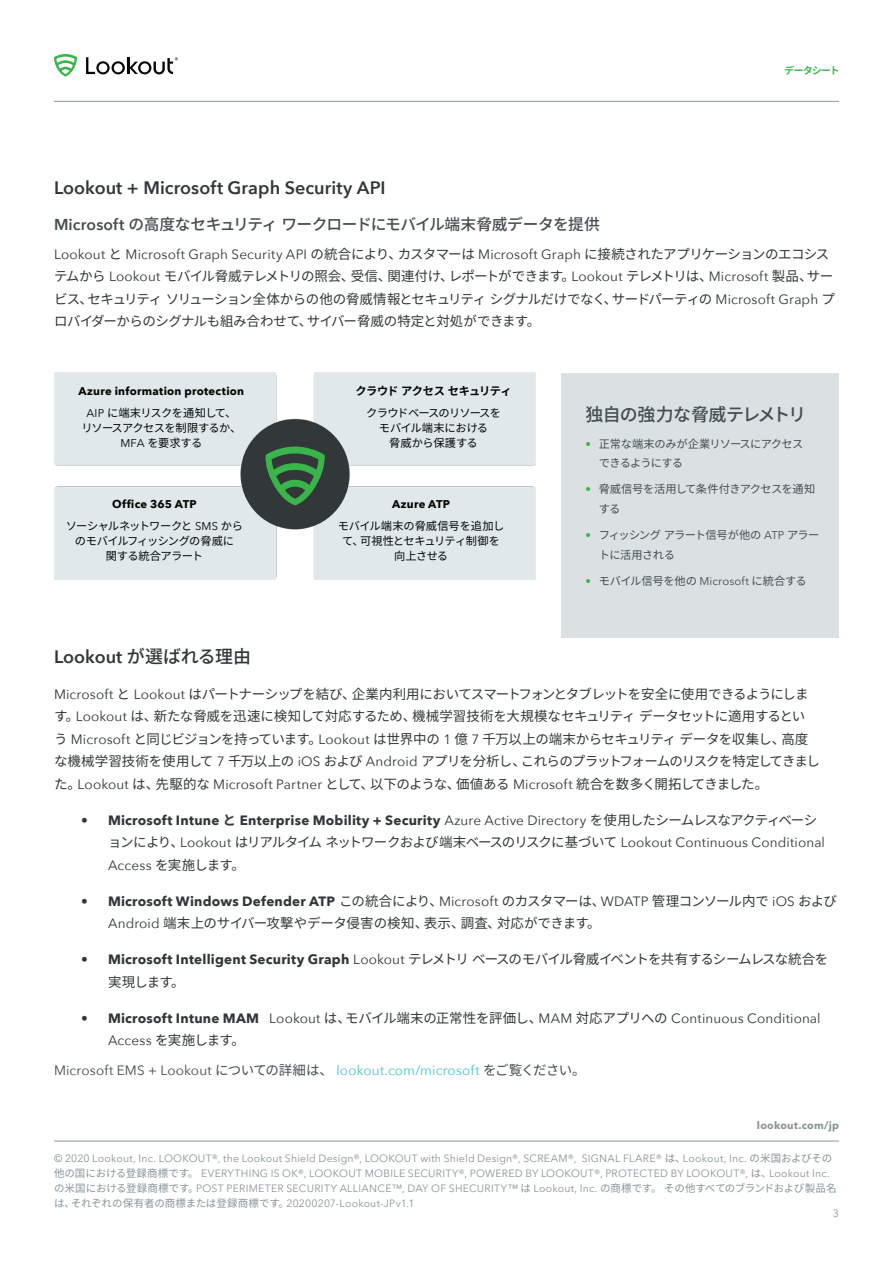
<style>
.page{position:relative;width:893px;height:1263px;background:#fff}
.page>*{position:absolute;margin:0;border:0;box-sizing:border-box;transform-origin:0 0}
.Lookout_Body_Header{font:600 18px "Avenir Next";color:#313738}
.SideNote_SubHeader{font:500 18px "Noto Sans CJ Kjp";letter-spacing:-.035em;color:#444d51}
.Lookout_BodyCopy_Sub{font:500 15.75px "Noto Sans CJ Kjp";letter-spacing:-.03em;color:#444d51}
.Lookout_BodyCopy{font:13.5px/22.5px "Noto Sans CJ Kjp";letter-spacing:-.045em;color:#313738}
.t1{font:13.5px/22.5px "Avenir Next";letter-spacing:.01em;color:#313738}
.Lookout_BodyCopy-2{font:13.5px/22.5px "Noto Sans CJ Kjp";letter-spacing:-.01em;color:#313738}
.Lookout_BodyCopy-3{font:13.5px "Avenir Next";letter-spacing:.01em;color:#4ec3cf}
.Lookout_BodyCopy_Num{font:11.25px/15px "Noto Sans CJ Kjp";letter-spacing:-.045em;color:#040503;text-align:center}
.SideNote_BulletPoint{font:11.25px/19.5px "Noto Sans CJ Kjp";letter-spacing:-.045em;color:#444d51}
.Lookout_BodyCopy_Num-2{font:700 11.25px "Avenir Next";letter-spacing:.02em;color:#040503}
.Lookout_BodyCopy_Num-3{font:11.25px/15px "Noto Sans CJ Kjp";letter-spacing:-.015em;color:#040503;text-align:center}
.SideNote_BulletPoint-2{font:11.25px "Noto Sans CJ Kjp";letter-spacing:-.02em;color:#444d51}
.Lookout_BodyCopy_Num-4{font:700 11.25px "Noto Sans CJ Kjp";letter-spacing:-.05em;color:#040503}
.t2{font:10.5px/15px "Avenir Next LT Pro";letter-spacing:.02em;color:#88959b}
.t3{font:10.5px "Noto Sans CJ Kjp";color:#88959b}
.t4{font:700 10.5px "Avenir Next LT Pro";letter-spacing:.02em;color:#88969c}
.t5{font:10.5px "Avenir Next LT Pro";color:#88969c}
.t6{font:700 9.75px "Noto Sans CJ Kjp";letter-spacing:-.07em;color:#3ab54a}
.s1{font-family:"Avenir Next";font-weight:600}
.s2{font-family:"Avenir Next"}
.s3{font-family:"Avenir Next LT Pro";color:#3ab54a}
.s4{font-family:"Avenir Next LT Pro"}
.s5{font-family:"Noto Sans CJ Kjp";font-weight:500}
.s6{font-weight:700}
.s7{font-family:"Noto Sans CJ Kjp";font-weight:700}
.s8{font-family:"Noto Sans CJ Kjp"}
.s9{font-family:"Avenir Next";font-weight:700}
.s10{color:#444d51}
.s11{font-family:"Noto Sans CJ Kjp";color:#444d51}
</style>
<div class="page">
<hr style="left:54px;top:101px;width:785px;height:1px;background:#88969c">
<svg style="left:54px;top:54px;width:23px;height:23px"></svg>
<svg style="left:86px;top:57px;width:92px;height:17px"></svg>
<hr style="left:54px;top:1141px;width:785px;height:1px;background:#88969c">
<div style="left:561px;top:373px;width:278px;height:265px;background:#dbe1e2"></div>
<img style="left:54px;top:373px;width:481px;height:206px">
<p class="t6" style="left:784px;top:65px;width:56px">データシート</p>
<p class="Lookout_Body_Header" style="left:54px;top:172px;width:333px">Lookout + Microsoft Graph Security API</p>
<p class="Lookout_BodyCopy_Sub" style="left:54px;top:215px;width:547px"><span class="s1">Microsoft</span> の高度なセキュリティワークロードにモバイル端末脅威データを提供</p>
<p class="Lookout_BodyCopy" style="left:54px;top:243px;width:783px"><span class="s2">Lookout</span> と <span class="s2">Microsoft Graph Security API</span> の統合により、カスタマーは <span class="s2">Microsoft Graph</span> に接続されたアプリケーションのエコシステムから <span class="s2">Lookout</span> モバイル脅威テレメトリの照会、受信、関連付け、レポートができます。<span class="s2">Lookout</span> テレメトリは、<span class="s2">Microsoft</span> 製品、サービス、セキュリティソリューション全体からの他の脅威情報とセキュリティシグナルだけでなく、サードパーティの <span class="s2">Microsoft Graph</span> プロバイダーからのシグナルも組み合わせて、サイバー脅威の特定と対処ができます。</p>
<p class="Lookout_BodyCopy_Num-2" style="left:79px;top:382px;width:167px">Azure information protection</p>
<p class="Lookout_BodyCopy_Num" style="left:81px;top:406px;width:161px"><span class="s2">AIP</span> に端末リスクを通知して、リソースアクセスを制限するか、<br><span class="s2">MFA</span> を要求する</p>
<p class="Lookout_BodyCopy_Num-2" style="left:112px;top:494px;width:86px">Office 365 ATP</p>
<p class="Lookout_BodyCopy_Num" style="left:66px;top:518px;width:179px">ソーシャルネットワークと <span class="s2">SMS</span> からのモバイルフィッシングの脅威に<br>関する統合アラート</p>
<p class="Lookout_BodyCopy_Num-4" style="left:355px;top:385px;width:158px">クラウドアクセスセキュリティ</p>
<p class="Lookout_BodyCopy_Num" style="left:366px;top:406px;width:136px">クラウドベースのリソースをモバイル端末における<br>脅威から保護する</p>
<p class="Lookout_BodyCopy_Num-2" style="left:392px;top:494px;width:59px">Azure ATP</p>
<p class="Lookout_BodyCopy_Num-3" style="left:338px;top:518px;width:168px">モバイル端末の脅威信号を追加して、可視性とセキュリティ制御を向上させる</p>
<p class="SideNote_SubHeader" style="left:585px;top:405px;width:222px">独自の強力な脅威テレメトリ</p>
<p class="SideNote_BulletPoint" style="left:599px;top:434px;width:206px;text-indent:-14px"><span class="s3">•</span> 正常な端末のみが企業リソースにアクセスできるようにする</p>
<p class="SideNote_BulletPoint" style="left:599px;top:480px;width:218px;text-indent:-14px"><span class="s3">•</span> 脅威信号を活用して条件付きアクセスを通知する</p>
<p class="SideNote_BulletPoint" style="left:599px;top:525px;width:222px;text-indent:-14px"><span class="s3">•</span> フィッシングアラート信号が他の <span class="s4">ATP</span> アラートに活用される</p>
<p class="SideNote_BulletPoint-2" style="left:585px;top:574px;width:223px"><span class="s3">•</span> モバイル信号を他の <span class="s4">Microsoft</span> に統合する</p>
<p class="Lookout_Body_Header" style="left:54px;top:641px;width:199px">Lookout <span class="s5">が選ばれる理由</span></p>
<p class="Lookout_BodyCopy" style="left:54px;top:683px;width:767px"><span class="s2">Microsoft</span> と <span class="s2">Lookout</span> はパートナーシップを結び、企業内利用においてスマートフォンとタブレットを安全に使用できるようにします。<span class="s2">Lookout</span> は、新たな脅威を迅速に検知して対応するため、機械学習技術を大規模なセキュリティデータセットに適用するという <span class="s2">Microsoft</span> と同じビジョンを持っています。<span class="s2">Lookout</span> は世界中の <span class="s2">1</span> 億 <span class="s2">7</span> 千万以上の端末からセキュリティデータを収集し、高度な機械学習技術を使用して <span class="s2">7</span> 千万以上の <span class="s2">iOS</span> および <span class="s2">Android</span> アプリを分析し、これらのプラットフォームのリスクを特定してきました。<span class="s2">Lookout</span> は、先駆的な <span class="s2">Microsoft Partner</span> として、以下のような、価値ある <span class="s2">Microsoft</span> 統合を数多く開拓してきました。</p>
<p class="t1" style="left:108px;top:808px;width:718px;text-indent:-27px"><span class="s6">• Microsoft Intune</span> <span class="s7">と</span> <span class="s6">Enterprise Mobility + Security</span> Azure Active Directory <span class="s8">を使用したシームレスなアクティベーションにより、</span>Lookout <span class="s8">はリアルタイムネットワークおよび端末ベースのリスクに基づいて</span> Lookout Continuous Conditional<br>Access <span class="s8">を実施します。</span></p>
<p class="Lookout_BodyCopy-2" style="left:108px;top:890px;width:731px;text-indent:-27px"><span class="s9">• Microsoft Windows Defender ATP</span> この統合により、<span class="s2">Microsoft</span> のカスタマーは、<span class="s2">WDATP</span> 管理コンソール内で <span class="s2">iOS</span> および<br><span class="s2">Android</span> 端末上のサイバー攻撃やデータ侵害の検知、表示、調査、対応ができます。</p>
<p class="Lookout_BodyCopy" style="left:108px;top:948px;width:722px;text-indent:-27px"><span class="s9">• Microsoft Intelligent Security Graph</span> <span class="s2">Lookout</span> テレメトリベースのモバイル脅威イベントを共有するシームレスな統合を実現します。</p>
<p class="t1" style="left:108px;top:1006px;width:714px;text-indent:-27px"><span class="s6">• Microsoft Intune MAM</span> Lookout <span class="s8">は、モバイル端末の正常性を評価し、</span>MAM <span class="s8">対応アプリへの</span> Continuous Conditional<br>Access <span class="s8">を実施します。</span></p>
<p class="Lookout_BodyCopy-3" style="left:54px;top:1059px;width:533px"><span class="s10">Microsoft EMS + Lookout</span> <span class="s11">についての詳細は、</span> lookout.com/microsoft <span class="s11">をご覧ください。</span></p>
<p class="t4" style="left:757px;top:1118px;width:83px">lookout.com/jp</p>
<p class="t2" style="left:54px;top:1150px;width:784px">© 2020 Lookout, Inc. LOOKOUT®, the Lookout Shield Design®, LOOKOUT with Shield Design®, SCREAM®, SIGNAL FLARE® <span class="s8">は、</span>Lookout, Inc. <span class="s8">の米国およびその他の国における登録商標です。</span> EVERYTHING IS OK®, LOOKOUT MOBILE SECURITY®, POWERED BY LOOKOUT®, PROTECTED BY LOOKOUT®, <span class="s8">は、</span>Lookout Inc.<span class="s8">の米国における登録商標です。</span>POST PERIMETER SECURITY ALLIANCE™, DAY OF SHECURITY™ <span class="s8">は</span> Lookout, Inc. <span class="s8">の商標です。 その他すべてのブランドおよび製品名</span></p>
<p class="t3" style="left:54px;top:1197px;width:362px">は、それぞれの保有者の商標または登録商標です。<span class="s4">20200207-Lookout-JPv1.1</span></p>
<p class="t5" style="left:833px;top:1207px;width:8px">3</p>
</div>
